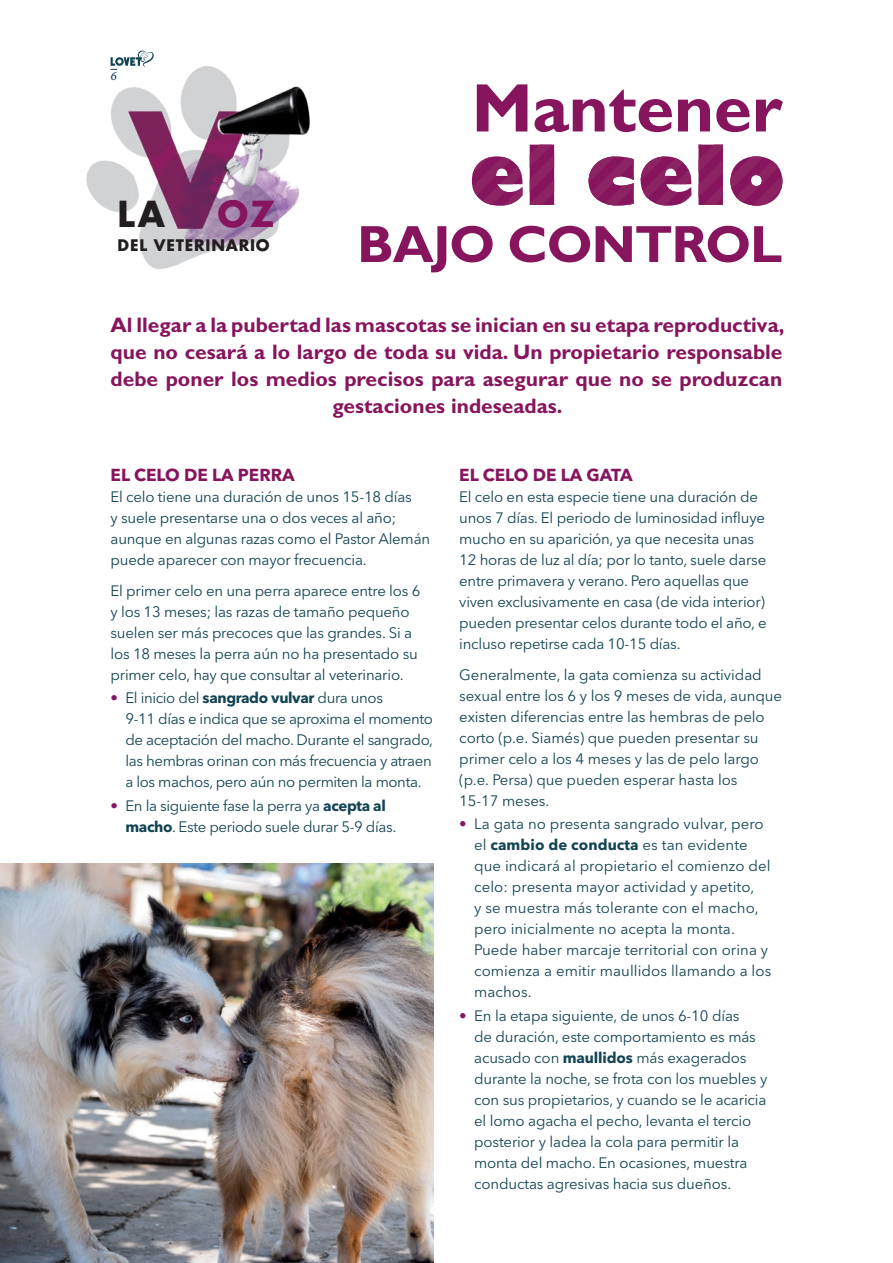
<style>
.page{position:relative;width:893px;height:1263px;background:#fff}
.page>*{position:absolute;margin:0;border:0;box-sizing:border-box;transform-origin:0 0}
.LOVET_Voz_Titular{font:700 69px "Gill Sans Std";letter-spacing:-.005em;color:#87155d}
.LOVET_Voz_Titular-2{font:700 52.5px "Gill Sans Std";letter-spacing:-.02em;color:#87155d}
.t1{font:700 34.95px "Futura Std";color:#231f20}
.t2{font:700 34.95px "Futura Std";color:#87155d}
.LOVET_Voz_Subtitular{font:700 21px/27px "Gill Sans Std";color:#87155d;text-align:center}
.LOVET_Apartado_1{font:700 17.25px "Avenir Next LT Pro";color:#87155d}
.t3{font:700 15.6px "Futura Std";letter-spacing:.05em;color:#231f20}
.LOVET_Texto{font:15px/21px "Avenir Next LT Pro";letter-spacing:-.015em;color:#134454}
.LOVET_Texto_antes_li{font:15px/21px "Avenir Next LT Pro";letter-spacing:-.005em;color:#134454}
.LOVET_Texto-2{font:15px/21px "Avenir Next LT Pro";letter-spacing:.005em;color:#134454}
.LOVET_Pagina{font:italic 13.5px "Adobe Hebrew";color:#134454}
.s1{color:#87155d}
.s2{font-weight:700}
</style>
<div class="page">
<img style="left:0;top:864px;width:434px;height:399px">
<img style="left:86px;top:61px;width:224px;height:208px">
<svg style="left:472px;top:145px;width:310px;height:61px"></svg>
<svg style="left:111px;top:50px;width:43px;height:20px"></svg>
<p class="LOVET_Pagina" style="left:111px;top:68px;width:8px">6</p>
<h3 class="t1" style="left:118px;top:191px;width:49px">LA</h3>
<h3 class="t2" style="left:217px;top:191px;width:59px">OZ</h3>
<p class="t3" style="left:118px;top:235px;width:154px">DEL VETERINARIO</p>
<p class="LOVET_Voz_Titular" style="left:472px;top:67px;width:312px">Mantener</p>
<p class="LOVET_Voz_Titular-2" style="left:357px;top:213px;width:427px">BAJO CONTROL</p>
<p class="LOVET_Voz_Subtitular" style="left:111px;top:311px;width:675px">Al llegar a la pubertad las mascotas se inician en su etapa reproductiva, que no cesará a lo largo de toda su vida. Un propietario responsable debe poner los medios precisos para asegurar que no se produzcan gestaciones indeseadas.</p>
<p class="LOVET_Apartado_1" style="left:111px;top:464px;width:186px">EL CELO DE LA PERRA</p>
<p class="LOVET_Texto" style="left:111px;top:486px;width:321px">El celo tiene una duración de unos 15-18 días<br>y suele presentarse una o dos veces al año; aunque en algunas razas como el Pastor Alemán puede aparecer con mayor frecuencia.</p>
<p class="LOVET_Texto_antes_li" style="left:111px;top:580px;width:311px">El primer celo en una perra aparece entre los 6 y los 13 meses; las razas de tamaño pequeño suelen ser más precoces que las grandes. Si a los 18 meses la perra aún no ha presentado su primer celo, hay que consultar al veterinario.</p>
<p class="LOVET_Texto" style="left:125px;top:688px;width:309px;text-indent:-15px"><span class="s1">•</span> El inicio del <span class="s2">sangrado vulvar</span> dura unos<br>9-11 días e indica que se aproxima el momento de aceptación del macho. Durante el sangrado, las hembras orinan con más frecuencia y atraen a los machos, pero aún no permiten la monta.</p>
<p class="LOVET_Texto" style="left:125px;top:795px;width:272px;text-indent:-15px"><span class="s1">•</span> En la siguiente fase la perra ya <span class="s2">acepta al macho</span>. Este periodo suele durar 5-9 días.</p>
<p class="LOVET_Apartado_1" style="left:459px;top:464px;width:175px">EL CELO DE LA GATA</p>
<p class="LOVET_Texto" style="left:459px;top:486px;width:309px">El celo en esta especie tiene una duración de unos 7 días. El periodo de luminosidad influye mucho en su aparición, ya que necesita unas 12 horas de luz al día; por lo tanto, suele darse entre primavera y verano. Pero aquellas que viven exclusivamente en casa (de vida interior) pueden presentar celos durante todo el año, e incluso repetirse cada 10-15 días.</p>
<p class="LOVET_Texto_antes_li" style="left:459px;top:664px;width:324px">Generalmente, la gata comienza su actividad sexual entre los 6 y los 9 meses de vida, aunque existen diferencias entre las hembras de pelo corto (p.e. Siamés) que pueden presentar su primer celo a los 4 meses y las de pelo largo (p.e. Persa) que pueden esperar hasta los<br>15-17 meses.</p>
<p class="LOVET_Texto-2" style="left:474px;top:814px;width:299px;text-indent:-15px"><span class="s1">•</span> La gata no presenta sangrado vulvar, pero el <span class="s2">cambio de conducta</span> es tan evidente que indicará al propietario el comienzo del celo: presenta mayor actividad y apetito,<br>y se muestra más tolerante con el macho, pero inicialmente no acepta la monta.<br>Puede haber marcaje territorial con orina y comienza a emitir maullidos llamando a los machos.</p>
<p class="LOVET_Texto" style="left:474px;top:1005px;width:295px;text-indent:-15px"><span class="s1">•</span> En la etapa siguiente, de unos 6-10 días<br>de duración, este comportamiento es más acusado con <span class="s2">maullidos</span> más exagerados durante la noche, se frota con los muebles y con sus propietarios, y cuando se le acaricia el lomo agacha el pecho, levanta el tercio posterior y ladea la cola para permitir la monta del macho. En ocasiones, muestra conductas agresivas hacia sus dueños.</p>
</div>
